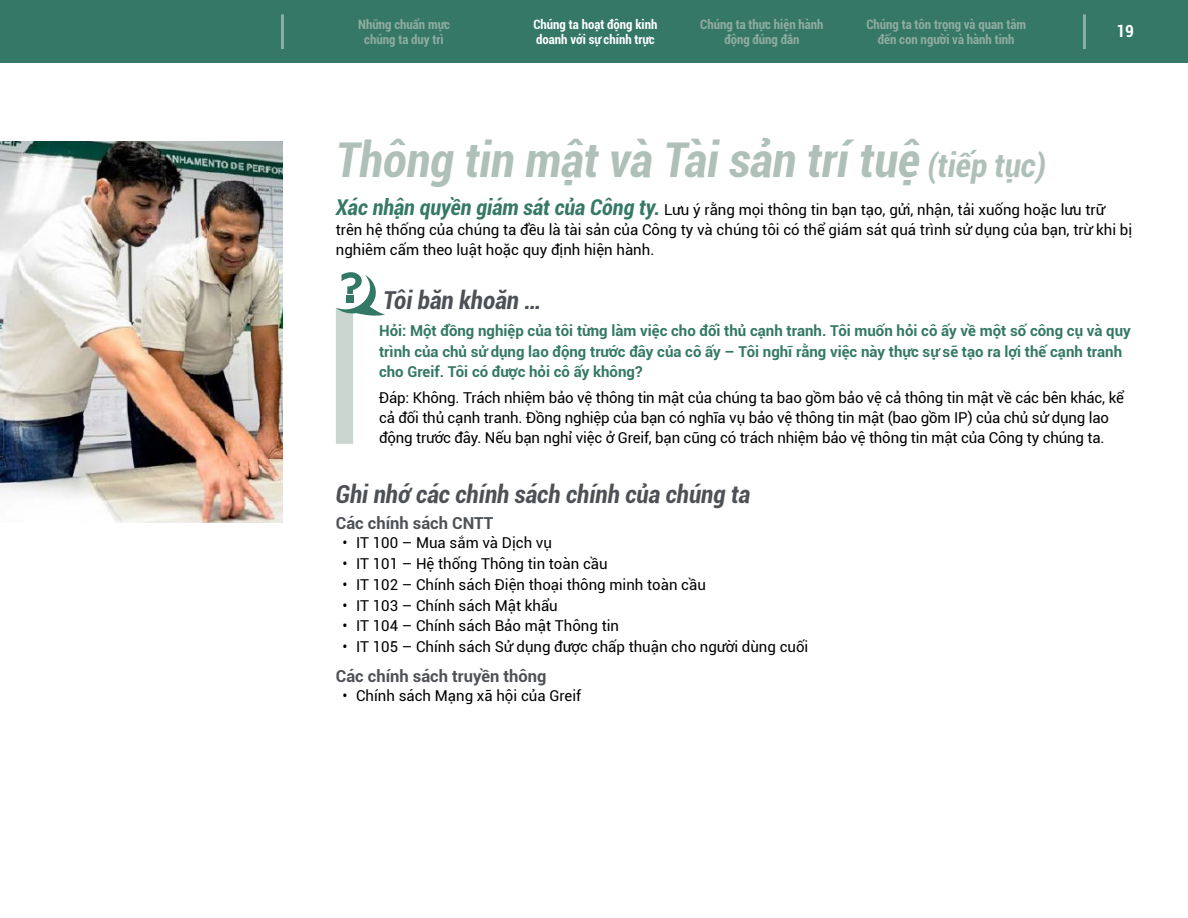
<style>
.page{position:relative;width:1188px;height:918px;background:#fff}
.page>*{position:absolute;margin:0;border:0;box-sizing:border-box;transform-origin:0 0}
.t1{font:italic 700 condensed 48px "Roboto";color:#aec0b8}
.t2{font:italic 700 condensed 24.75px "Roboto";color:#4d5156}
.t3{font:700 condensed 16.65px "Roboto";color:#fff}
.t4{font:700 16.5px "Roboto";color:#4d5156}
.t5{font:15px/20.2px "Roboto";color:#000}
.t6{font:700 15px/20.2px "Roboto";color:#347865}
.t7{font:700 condensed 12.9px/15.8px "Roboto";color:#92aca1;text-align:center}
.t8{font:700 condensed 12.9px/15.8px "Roboto";color:#fff}
.s1{font-size:33px}
.s2{font-weight:700;font-style:italic;font-stretch:condensed;font-size:21.75px;color:#347865}
</style>
<div class="page">
<div style="left:0;top:0;width:1188px;height:63px;background:#347865"></div>
<hr style="left:1083px;top:14px;width:3px;height:35px;background:#92aca1">
<hr style="left:281px;top:14px;width:3px;height:35px;background:#92aca1">
<svg style="left:336px;top:272px;width:49px;height:172px"></svg>
<img style="left:0;top:141px;width:282px;height:382px">
<p class="t7" style="left:358px;top:16px;width:93px">Những chuẩn mực chúng ta duy trì</p>
<p class="t8" style="left:533px;top:16px;width:126px">Chúng ta hoạt động kinh doanh với sự chính trực</p>
<p class="t7" style="left:700px;top:16px;width:125px">Chúng ta thực hiện hành động đúng đắn</p>
<p class="t7" style="left:866px;top:16px;width:161px">Chúng ta tôn trọng và quan tâm đến con người và hành tinh</p>
<p class="t3" style="left:1116px;top:19px;width:19px">19</p>
<h1 class="t1" style="left:336px;top:127px;width:712px">Thông tin mậ t và Tài sản trí tuệ <span class="s1">(tiếp tục)</span></h1>
<p class="t5" style="left:336px;top:199px;width:798px"><span class="s2">Xác nhận quyền giám sát của Công ty.</span> Lưu ý rằng mọi thông tin bạn tạo, gửi, nhận, tải xuống hoặc lưu trữ trên hệ thống của chúng ta đều là tài sản của Công ty và chúng tôi có thể giám sát quá trình sử dụng của bạn, trừ khi bị nghiêm cấm theo luật hoặc quy định hiện hành.</p>
<h2 class="t2" style="left:383px;top:283px;width:159px">Tôi băn khoăn …</h2>
<p class="t6" style="left:379px;top:320px;width:753px">Hỏi: Một đồng nghiệp của tôi từng làm việc cho đối thủ cạnh tranh. Tôi muốn hỏi cô ấy về một số công cụ và quy trình của chủ sử dụng lao động trước đây của cô ấy – Tôi nghĩ rằng việc này thực sự sẽ tạo ra lợi thế cạnh tranh cho Greif. Tôi có được hỏi cô ấy không?</p>
<p class="t5" style="left:379px;top:387px;width:746px">Đáp: Không. Trách nhiệm bảo vệ thông tin mật của chúng ta bao gồm bảo vệ cả thông tin mật về các bên khác, kể cả đối thủ cạnh tranh. Đồng nghiệp của bạn có nghĩa vụ bảo vệ thông tin mật (bao gồm IP) của chủ sử dụng lao động trước đây. Nếu bạn nghỉ việc ở Greif, bạn cũng có trách nhiệm bảo vệ thông tin mật của Công ty chúng ta.</p>
<h2 class="t2" style="left:336px;top:477px;width:416px">Ghi nhớ các chính sách chính của chúng ta</h2>
<p class="t4" style="left:336px;top:511px;width:159px">Các chính sách CNTT</p>
<p class="t5" style="left:343px;top:532px;width:211px">• IT 100 – Mua sắm và Dịch vụ</p>
<p class="t5" style="left:343px;top:553px;width:266px">• IT 101 – Hệ thống Thông tin toàn cầu</p>
<p class="t5" style="left:343px;top:574px;width:365px">• IT 102 – Chính sách Điện thoại thông minh toàn cầu</p>
<p class="t5" style="left:343px;top:595px;width:217px">• IT 103 – Chính sách Mật khẩu</p>
<p class="t5" style="left:343px;top:615px;width:278px">• IT 104 – Chính sách Bảo mật Thông tin</p>
<p class="t5" style="left:343px;top:636px;width:467px">• IT 105 – Chính sách Sử dụng được chấp thuận cho người dùng cuối</p>
<p class="t4" style="left:336px;top:664px;width:212px">Các chính sách truyền thông</p>
<p class="t5" style="left:343px;top:685px;width:240px">• Chính sách Mạng xã hội của Greif</p>
</div>
